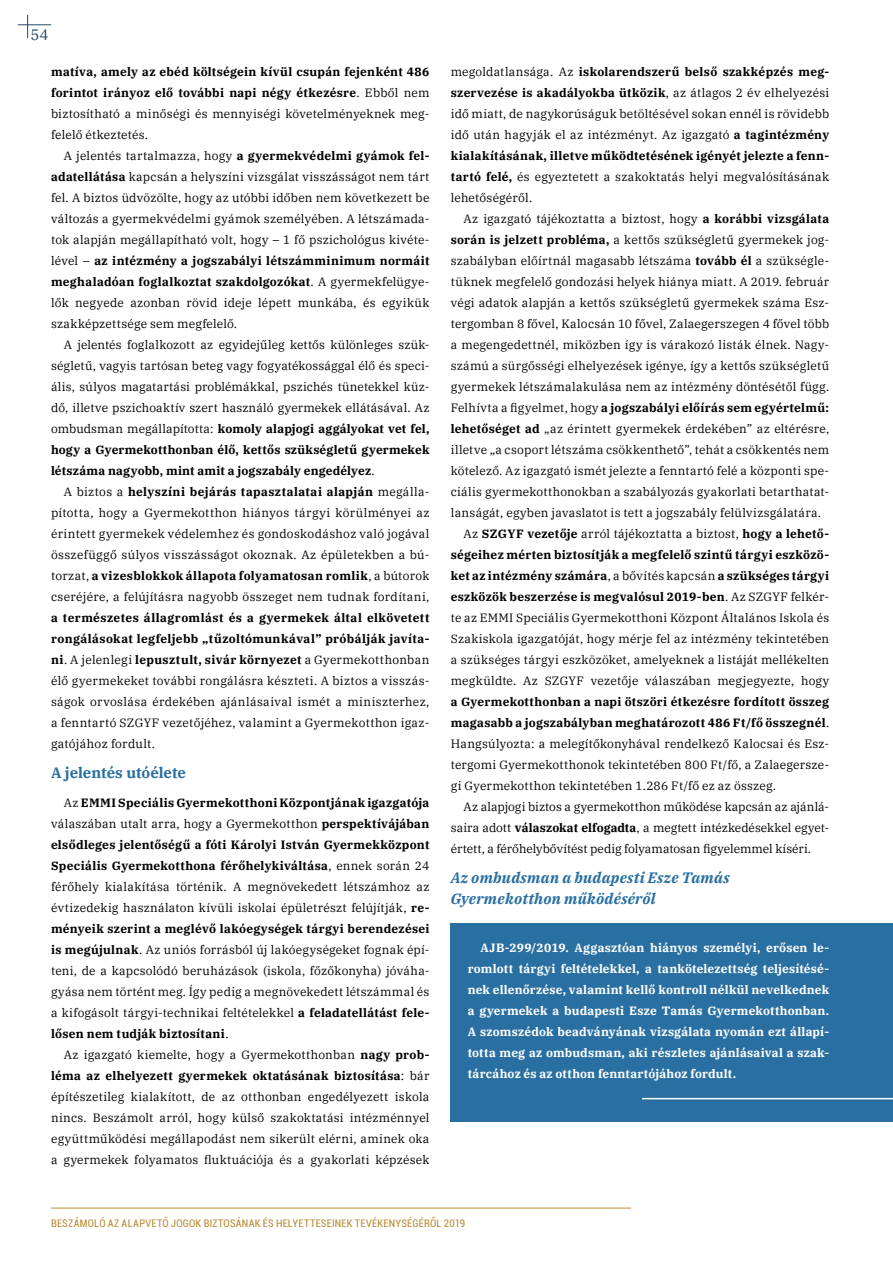
<style>
.page{position:relative;width:893px;height:1263px;background:#fff}
.page>*{position:absolute;margin:0;border:0;box-sizing:border-box;transform-origin:0 0}
.t1{font:italic 700 15px/21px "IBM Plex Serif";letter-spacing:.015em;color:#296fa1}
.t2{font:700 15px "IBM Plex Serif";letter-spacing:-.005em;color:#296fa1}
.t3{font:15px "IBM Plex Serif";color:#214868}
.t4{font:12px/21px "IBM Plex Serif";letter-spacing:.015em;color:#000;text-align:justify}
.t5{font:700 12px/21px "IBM Plex Serif";letter-spacing:.025em;color:#000;text-align:justify}
.t6{font:700 12px/21px "IBM Plex Serif";letter-spacing:.015em;color:#fff;text-align:justify}
.t7{font:condensed 10.5px "Roboto";letter-spacing:.02em;color:#b98c37}
.s1{font-weight:400}
.s2{font-weight:700}
</style>
<div class="page">
<svg style="left:27px;top:15px;width:1px;height:23px"></svg>
<hr style="left:18px;top:24px;width:33px;height:1px;background:#214868">
<hr style="left:51px;top:1208px;width:580px;height:1px;background:#b98c37">
<div style="left:451px;top:923px;width:442px;height:198px;background:#296fa1"></div>
<hr style="left:642px;top:1098px;width:251px;height:1px;background:#fff">
<p class="t3" style="left:30px;top:24px;width:20px">54</p>
<p class="t5" style="left:51px;top:60px;width:380px">matíva, amely az ebéd költségein kívül csupán fejenként 486 forintot irányoz elő további napi négy étkezésre<span class="s1">. Ebből nem biztosítható a minőségi és mennyiségi követelményeknek meg&shy;felelő étkeztetés.</span></p>
<p class="t4" style="left:51px;top:144px;width:380px;text-indent:13px">A jelentés tartalmazza, hogy <span class="s2">a gyermekvédelmi gyámok fel&shy;adatellátása</span> kapcsán a helyszíni vizsgálat visszásságot nem tárt fel. A biztos üdvözölte, hogy az utóbbi időben nem következett be változás a gyermekvédelmi gyámok személyében. A létszámada&shy;tok alapján megállapítható volt, hogy – 1 fő pszichológus kivéte&shy;lével – <span class="s2">az intézmény a jogszabályi létszámminimum normáit meghaladóan foglalkoztat szakdolgozókat</span>. A gyermekfelügye&shy;lők negyede azonban rövid ideje lépett munkába, és egyikük szakképzettsége sem megfelelő.</p>
<p class="t4" style="left:51px;top:333px;width:380px;text-indent:13px">A jelentés foglalkozott az egyidejűleg kettős különleges szük&shy;ségletű, vagyis tartósan beteg vagy fogyatékossággal élő és speci&shy;ális, súlyos magatartási problémákkal, pszichés tünetekkel küz&shy;dő, illetve pszichoaktív szert használó gyermekek ellátásával. Az ombudsman megállapította: <span class="s2">komoly alapjogi aggályokat vet fel, hogy a Gyermekotthonban élő, kettős szükségletű gyermekek létszáma nagyobb, mint amit a jogszabály engedélyez</span>.</p>
<p class="t4" style="left:51px;top:480px;width:380px;text-indent:13px">A biztos a <span class="s2">helyszíni bejárás tapasztalatai alapján</span> megálla&shy;pította, hogy a Gyermekotthon hiányos tárgyi körülményei az érintett gyermekek védelemhez és gondoskodáshoz való jogával összefüggő súlyos visszásságot okoznak. Az épületekben a bú&shy;torzat, <span class="s2">a vizesblokkok állapota folyamatosan romlik</span>, a bútorok cseréjére, a felújításra nagyobb összeget nem tudnak fordítani,</p>
<p class="t4" style="left:51px;top:606px;width:380px"><span class="s2">a természetes állagromlást és a gyermekek által elkövetett rongálásokat legfeljebb „tűzoltómunkával” próbálják javíta&shy;ni</span>. A jelenlegi <span class="s2">lepusztult, sivár környezet</span> a Gyermekotthonban élő gyermekeket további rongálásra készteti. A biztos a visszás&shy;ságok orvoslása érdekében ajánlásaival ismét a miniszterhez, a fenntartó SZGYF vezetőjéhez, valamint a Gyermekotthon igaz&shy;gatójához fordult.</p>
<p class="t2" style="left:51px;top:760px;width:137px">A jelentés utóélete</p>
<p class="t4" style="left:51px;top:791px;width:380px;text-indent:13px">Az <span class="s2">EMMI Speciális Gyermekotthoni Központjának igazgatója </span>válaszában utalt arra, hogy a Gyermekotthon <span class="s2">perspektívájában elsődleges jelentőségű a fóti Károlyi István Gyermekközpont Speciális Gyermekotthona férőhelykiváltása</span>, ennek során 24 férőhely kialakítása történik. A megnövekedett létszámhoz az évtizedekig használaton kívüli iskolai épületrészt felújítják, <span class="s2">re&shy;ményeik szerint a meglévő lakóegységek tárgyi berendezései is megújulnak</span>. Az uniós forrásból új lakóegységeket fognak épí&shy;teni, de a kapcsolódó beruházások (iskola, főzőkonyha) jóváha&shy;gyása nem történt meg. Így pedig a megnövekedett létszámmal és a kifogásolt tárgyi-technikai feltételekkel <span class="s2">a feladatellátást fele&shy;lősen nem tudják biztosítani</span>.</p>
<p class="t4" style="left:51px;top:1043px;width:380px;text-indent:13px">Az igazgató kiemelte, hogy a Gyermekotthonban <span class="s2">nagy prob&shy;léma az elhelyezett gyermekek oktatásának biztosítása</span>: bár építészetileg kialakított, de az otthonban engedélyezett iskola nincs. Beszámolt arról, hogy külső szakoktatási intézménnyel együttműködési megállapodást nem sikerült elérni, aminek oka a gyermekek folyamatos fluktuációja és a gyakorlati képzések</p>
<p class="t4" style="left:451px;top:60px;width:380px">megoldatlansága. Az <span class="s2">iskolarendszerű belső szakképzés meg&shy;szervezése is akadályokba ütközik</span>, az átlagos 2 év elhelyezési idő miatt, de nagykorúságuk betöltésével sokan ennél is rövidebb idő után hagyják el az intézményt. Az igazgató <span class="s2">a tagintézmény kialakításának, illetve működtetésének igényét jelezte a fenn&shy;tartó felé,</span> és egyeztetett a szakoktatás helyi megvalósításának lehetőségéről.</p>
<p class="t4" style="left:463px;top:207px;width:367px">Az igazgató tájékoztatta a biztost, hogy <span class="s2">a korábbi vizsgálata</span></p>
<p class="t4" style="left:451px;top:228px;width:380px"><span class="s2">során is jelzett probléma,</span> a kettős szükségletű gyermekek jog-</p>
<p class="t4" style="left:451px;top:249px;width:380px">szabályban előírtnál magasabb létszáma <span class="s2">tovább él</span> a szükségle-</p>
<p class="t4" style="left:451px;top:270px;width:380px">tüknek megfelelő gondozási helyek hiánya miatt. A 2019. február</p>
<p class="t4" style="left:451px;top:291px;width:380px">végi adatok alapján a kettős szükségletű gyermekek száma Esz-</p>
<p class="t4" style="left:451px;top:312px;width:380px">tergomban 8 fővel, Kalocsán 10 fővel, Zalaegerszegen 4 fővel több</p>
<p class="t4" style="left:451px;top:333px;width:380px">a megengedettnél, miközben így is várakozó listák élnek. Nagy-</p>
<p class="t4" style="left:451px;top:354px;width:380px">számú a sürgősségi elhelyezések igénye, így a kettős szükségletű</p>
<p class="t4" style="left:451px;top:375px;width:380px">gyermekek létszámalakulása nem az intézmény döntésétől függ.</p>
<p class="t5" style="left:451px;top:396px;width:380px"><span class="s1">Felhívta a figyelmet, hogy</span> a jogszabályi előírás sem egyértelmű:</p>
<p class="t4" style="left:451px;top:417px;width:380px"><span class="s2">lehetőséget ad</span> „az érintett gyermekek érdekében” az eltérésre,</p>
<p class="t4" style="left:451px;top:438px;width:380px">illetve „a csoport létszáma csökkenthető”, tehát a csökkentés nem</p>
<p class="t4" style="left:451px;top:459px;width:380px">kötelező. Az igazgató ismét jelezte a fenntartó felé a központi spe-</p>
<p class="t4" style="left:451px;top:480px;width:380px">ciális gyermekotthonokban a szabályozás gyakorlati betarthatat-</p>
<p class="t4" style="left:451px;top:501px;width:372px">lanságát, egyben javaslatot is tett a jogszabály felülvizsgálatára.</p>
<p class="t4" style="left:463px;top:522px;width:367px">Az <span class="s2">SZGYF vezetője</span> arról tájékoztatta a biztost, <span class="s2">hogy a lehető-</span></p>
<p class="t5" style="left:451px;top:543px;width:380px">ségeihez mérten biztosítják a megfelelő szintű tárgyi eszközö-</p>
<p class="t5" style="left:451px;top:564px;width:380px">ket az intézmény számára<span class="s1">, a bővítés kapcsán</span> a szükséges tárgyi</p>
<p class="t5" style="left:451px;top:585px;width:380px">eszközök beszerzése is megvalósul 2019-ben<span class="s1">. Az SZGYF felkér-</span></p>
<p class="t4" style="left:451px;top:606px;width:380px">te az EMMI Speciális Gyermekotthoni Központ Általános Iskola és</p>
<p class="t4" style="left:451px;top:627px;width:380px">Szakiskola igazgatóját, hogy mérje fel az intézmény tekintetében</p>
<p class="t4" style="left:451px;top:648px;width:380px">a szükséges tárgyi eszközöket, amelyeknek a listáját mellékelten</p>
<p class="t4" style="left:451px;top:669px;width:380px">megküldte. Az SZGYF vezetője válaszában megjegyezte, hogy</p>
<p class="t4" style="left:451px;top:690px;width:380px"><span class="s2">a Gyermekotthonban a napi ötszöri étkezésre fordított összeg magasabb a jogszabályban meghatározott 486 Ft/fő összegnél</span>.<br>Hangsúlyozta: a melegítőkonyhával rendelkező Kalocsai és Esz&shy;tergomi Gyermekotthonok tekintetében 800 Ft/fő, a Zalaegersze&shy;gi Gyermekotthon tekintetében 1.286 Ft/fő ez az összeg.</p>
<p class="t4" style="left:451px;top:795px;width:380px;text-indent:13px">Az alapjogi biztos a gyermekotthon működése kapcsán az ajánlá&shy;saira adott <span class="s2">válaszokat elfogadta</span>, a megtett intézkedésekkel egyet&shy;értett, a férőhelybővítést pedig folyamatosan figyelemmel kíséri.</p>
<p class="t1" style="left:451px;top:866px;width:281px">Az ombudsman a budapesti Esze Tamás<br>Gyermekotthon működéséről</p>
<p class="t6" style="left:468px;top:937px;width:363px;text-indent:13px">AJB-299/2019. Aggasztóan hiányos személyi, erősen le&shy;romlott tárgyi feltételekkel, a tankötelezettség teljesítésé&shy;nek ellenőrzése, valamint kellő kontroll nélkül nevelkednek a gyermekek a budapesti Esze Tamás Gyermekotthonban.<br>A szomszédok beadványának vizsgálata nyomán ezt állapí&shy;totta meg az ombudsman, aki részletes ajánlásaival a szak&shy;tárcához és az otthon fenntartójához fordult.</p>
<p class="t7" style="left:51px;top:1215px;width:416px">BESZÁMOLÓ AZ ALAPVETŐ JOGOK BIZTOSÁNAK ÉS HELYETTESEINEK TEVÉKENYSÉGÉRŐL 2019</p>
</div>
